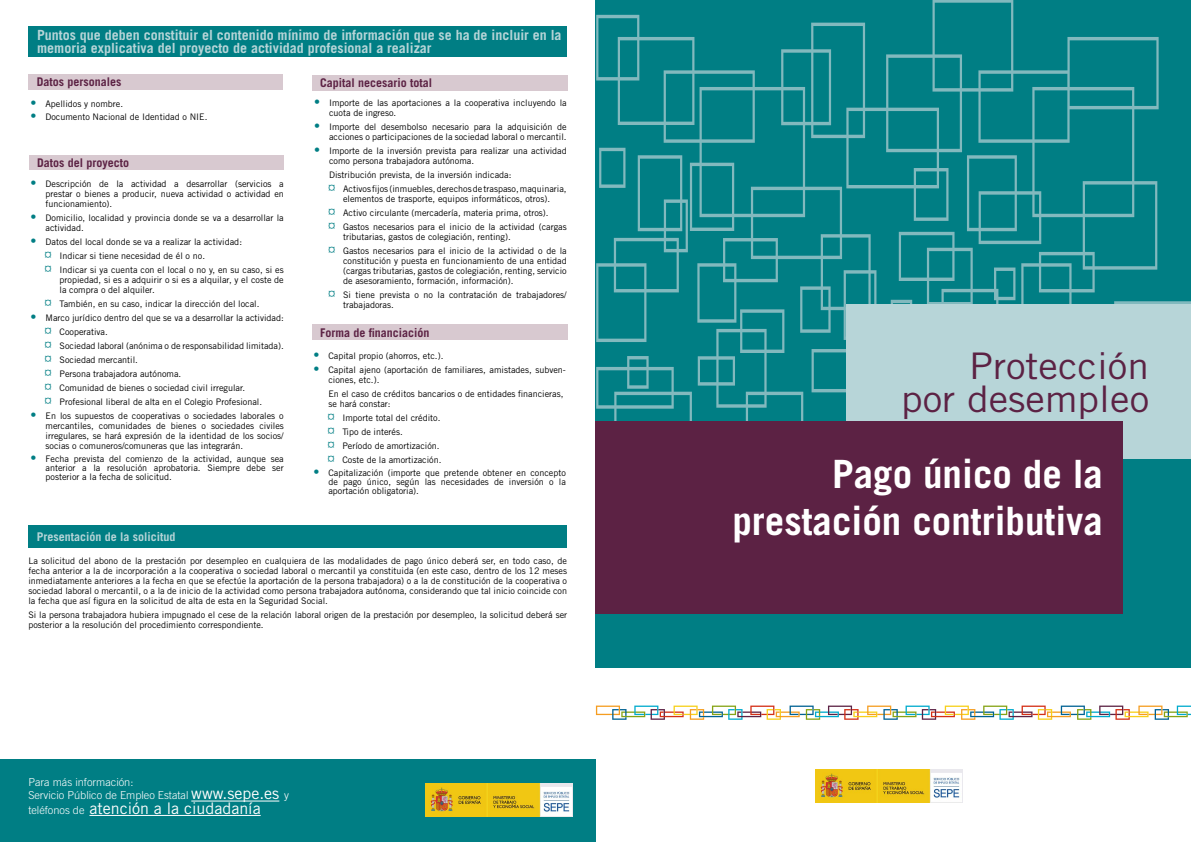
<style>
.page{position:relative;width:1191px;height:842px;background:#fff}
.page>*{position:absolute;margin:0;border:0;box-sizing:border-box;transform-origin:0 0}
.t1{font:700 39px/46.8px "Trade Gothic LT Std";color:#fff;text-align:right}
.t2{font:36.7px/32.8px "Trade Gothic LT Std";color:#5c2244;text-align:right;scale:1.06 1}
.t3{font:16px "Trade Gothic LT Std";color:#fff}
.t4{font:700 14px/13px "Trade Gothic LT Std";color:#b7d5d8}
.t5{font:700 12px "Trade Gothic LT Std";color:#5c2244}
.t6{font:700 12px "Trade Gothic LT Std";color:#b7d5d8}
.t7{font:300 11px/13.9px "Trade Gothic LT Std";color:#fff}
.t8{font:9px/10px "Trade Gothic LT Std";color:#000}
.s1{font-size:12px;color:#007e84}
.s2{font-weight:400;font-size:16px}
.s3{font-weight:300;font-size:11px}
</style>
<div class="page">
<div style="left:0;top:760px;width:595px;height:82px;background:#007e84"></div>
<div style="left:595px;top:0;width:596px;height:668px;background:#007e84"></div>
<div style="left:29px;top:26px;width:538px;height:30px;background:#007e84"></div>
<div style="left:28px;top:526px;width:539px;height:22px;background:#007e84"></div>
<svg style="left:596px;top:0;width:595px;height:421px"></svg>
<div style="left:846px;top:304px;width:345px;height:155px;background:#b7d5d8"></div>
<div style="left:595px;top:421px;width:528px;height:193px;background:#5c2244"></div>
<div style="left:28px;top:74px;width:255px;height:15px;background:#d8c9d0"></div>
<div style="left:29px;top:156px;width:254px;height:14px;background:#d8c9d0"></div>
<div style="left:311px;top:75px;width:256px;height:15px;background:#d8c9d0"></div>
<div style="left:311px;top:325px;width:256px;height:15px;background:#d8c9d0"></div>
<hr style="left:191px;top:801px;width:88px;height:1px;background:#fff">
<hr style="left:89px;top:815px;width:172px;height:1px;background:#fff">
<svg style="left:596px;top:705px;width:595px;height:15px"></svg>
<img style="left:425px;top:784px;width:147px;height:32px">
<img style="left:815px;top:770px;width:147px;height:32px">
<h3 class="t4" style="left:37px;top:28px;width:526px">Puntos que deben constituir el contenido mínimo de información que se ha de incluir en la memoria explicativa del proyecto de actividad profesional a realizar</h3>
<h3 class="t5" style="left:37px;top:74px;width:86px">Datos personales</h3>
<p class="t8" style="left:30px;top:99px;width:94px"><span class="s1">•</span> Apellidos y nombre.</p>
<p class="t8" style="left:30px;top:112px;width:178px"><span class="s1">•</span> Documento Nacional de Identidad o NIE.</p>
<h3 class="t5" style="left:37px;top:156px;width:94px">Datos del proyecto</h3>
<p class="t8" style="left:46px;top:179px;width:240px;text-align:justify;text-indent:-15px"><span class="s1">•</span> Descripción de la actividad a desarrollar (servicios a prestar o bienes a producir, nueva actividad o actividad en funcionamiento).</p>
<p class="t8" style="left:46px;top:213px;width:240px;text-indent:-15px"><span class="s1">•</span> Domicilio, localidad y provincia donde se va a desarrollar la actividad.</p>
<p class="t8" style="left:45px;top:235px;width:241px;line-height:14px;text-indent:-14px"><span class="s1">•</span> Datos del local donde se va a realizar la actividad:<br><span class="s1">¤</span> Indicar si tiene necesidad de él o no.<br><span class="s1">¤</span> Indicar si ya cuenta con el local o no y, en su caso, si es</p>
<p class="t8" style="left:60px;top:275px;width:226px">propiedad, si es a adquirir o si es a alquilar, y el coste de la compra o del alquiler.</p>
<p class="t8" style="left:45px;top:299px;width:216px"><span class="s1">¤</span> También, en su caso, indicar la dirección del local.</p>
<p class="t8" style="left:45px;top:311px;width:241px;line-height:14px;text-indent:-14px"><span class="s1">•</span> Marco jurídico dentro del que se va a desarrollar la actividad: <span class="s1">¤</span> Cooperativa.<br><span class="s1">¤</span> Sociedad laboral (anónima o de responsabilidad limitada). <span class="s1">¤</span> Sociedad mercantil.<br><span class="s1">¤</span> Persona trabajadora autónoma.<br><span class="s1">¤</span> Comunidad de bienes o sociedad civil irregular.<br><span class="s1">¤</span> Profesional liberal de alta en el Colegio Profesional.</p>
<p class="t8" style="left:46px;top:410px;width:240px;text-align:justify;text-indent:-15px"><span class="s1">•</span> En los supuestos de cooperativas o sociedades laborales o mercantiles, comunidades de bienes o sociedades civiles irregulares, se hará expresión de la identidad de los socios/ socias o comuneros/comuneras que las integrarán.</p>
<p class="t8" style="left:46px;top:454px;width:240px;line-height:9px;text-align:justify;text-indent:-15px"><span class="s1">•</span> Fecha prevista del comienzo de la actividad, aunque sea anterior a la resolución aprobatoria. Siempre debe ser posterior a la fecha de solicitud.</p>
<h3 class="t6" style="left:37px;top:530px;width:140px">Presentación de la solicitud</h3>
<h3 class="t5" style="left:320px;top:75px;width:114px">Capital necesario total</h3>
<p class="t8" style="left:329px;top:98px;width:239px;text-indent:-15px"><span class="s1">•</span> Importe de las aportaciones a la cooperativa incluyendo la cuota de ingreso.</p>
<p class="t8" style="left:314px;top:122px;width:254px;text-align:right"><span class="s1">•</span> Importe del desembolso necesario para la adquisición de acciones o participaciones de la sociedad laboral o mercantil.</p>
<p class="t8" style="left:329px;top:146px;width:239px;text-indent:-15px"><span class="s1">•</span> Importe de la inversión prevista para realizar una actividad como persona trabajadora autónoma.</p>
<p class="t8" style="left:328px;top:168px;width:240px;line-height:14px">Distribución prevista, de la inversión indicada:<br><span class="s1">¤</span> Activos fijos (inmuebles, derechos de traspaso, maquinaria,</p>
<p class="t8" style="left:328px;top:192px;width:240px;line-height:14px;text-indent:15px">elementos de trasporte, equipos informáticos, otros).<br><span class="s1">¤</span> Activo circulante (mercadería, materia prima, otros).<br><span class="s1">¤</span> Gastos necesarios para el inicio de la actividad (cargas</p>
<p class="t8" style="left:328px;top:230px;width:240px;line-height:14px;text-indent:15px">tributarias, gastos de colegiación, renting).<br><span class="s1">¤</span> Gastos necesarios para el inicio de la actividad o de la</p>
<p class="t8" style="left:343px;top:256px;width:225px;text-align:justify">constitución y puesta en funcionamiento de una entidad (cargas tributarias, gastos de colegiación, renting, servicio de asesoramiento, formación, información).</p>
<p class="t8" style="left:343px;top:290px;width:225px;text-indent:-15px"><span class="s1">¤</span> Si tiene prevista o no la contratación de trabajadores/ trabajadoras.</p>
<h3 class="t5" style="left:320px;top:325px;width:111px">Forma de financiación</h3>
<p class="t8" style="left:313px;top:351px;width:131px"><span class="s1">•</span> Capital propio (ahorros, etc.).</p>
<p class="t8" style="left:328px;top:365px;width:239px;text-indent:-15px"><span class="s1">•</span> Capital ajeno (aportación de familiares, amistades, subven&shy;ciones, etc.).</p>
<p class="t8" style="left:328px;top:389px;width:236px">En el caso de créditos bancarios o de entidades financieras, se hará constar:</p>
<p class="t8" style="left:327px;top:411px;width:115px;line-height:14px"><span class="s1">¤</span> Importe total del crédito. <span class="s1">¤</span> Tipo de interés.<br><span class="s1">¤</span> Período de amortización. <span class="s1">¤</span> Coste de la amortización.</p>
<p class="t8" style="left:328px;top:468px;width:239px;line-height:9px;text-align:justify;text-indent:-15px"><span class="s1">•</span> Capitalización (importe que pretende obtener en concepto de pago único, según las necesidades de inversión o la aportación obligatoria).</p>
<p class="t8" style="left:28px;top:555px;width:540px;text-align:justify">La solicitud del abono de la prestación por desempleo en cualquiera de las modalidades de pago único deberá ser, en todo caso, de fecha anterior a la de incorporación a la cooperativa o sociedad laboral o mercantil ya constituida (en este caso, dentro de los 12 meses inmediatamente anteriores a la fecha en que se efectúe la aportación de la persona trabajadora) o a la de constitución de la cooperativa o sociedad laboral o mercantil, o a la de inicio de la actividad como persona trabajadora autónoma, considerando que tal inicio coincide con la fecha que así figura en la solicitud de alta de esta en la Seguridad Social.</p>
<p class="t8" style="left:28px;top:609px;width:540px">Si la persona trabajadora hubiera impugnado el cese de la relación laboral origen de la prestación por desempleo, la solicitud deberá ser posterior a la resolución del procedimiento correspondiente.</p>
<p class="t7" style="left:28px;top:774px;width:262px">Para más información:<br>Servicio Público de Empleo Estatal <span class="s2">www.sepe.es</span> y</p>
<h3 class="t3" style="left:28px;top:798px;width:234px"><span class="s3">teléfonos de</span> atención a la ciudadanía</h3>
<h2 class="t2" style="left:901px;top:349px;width:236px">Protección<br>por desempleo</h2>
<h1 class="t1" style="left:732px;top:450px;width:372px">Pago único de la prestación contributiva</h1>
</div>
